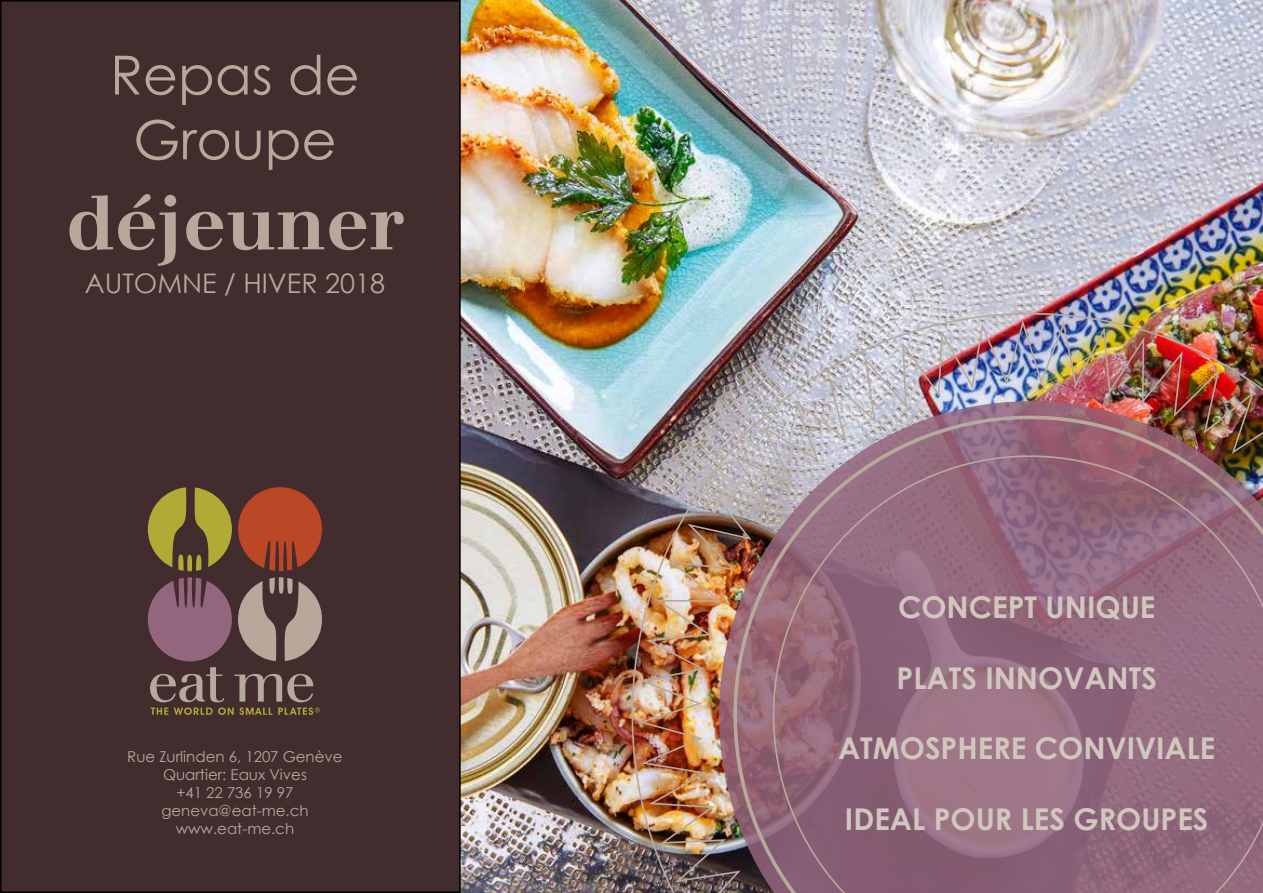
<style>
.page{position:relative;width:1263px;height:893px;background:#fff}
.page>*{position:absolute;margin:0;border:0;box-sizing:border-box;transform-origin:0 0}
.t1{font:700 75px "Justus";color:#b8a89c}
.t2{font:54px/64.8px "Century Gothic";color:#b8a89c;text-align:center}
.t3{font:700 30px "Century Gothic";color:#d1c7be}
.t4{font:27px "Century Gothic";color:#b8a89c}
.t5{font:15px/18px "Century Gothic";color:#b5a89c;text-align:center}
</style>
<div class="page">
<img style="left:461px;top:0;width:802px;height:892px">
<div style="left:1px;top:1px;width:459px;height:891px;background:#432c2e"></div>
<svg style="left:150px;top:667px;width:170px;height:48px"></svg>
<svg style="left:238px;top:487px;width:84px;height:84px"></svg>
<svg style="left:148px;top:487px;width:84px;height:84px"></svg>
<svg style="left:238px;top:577px;width:84px;height:84px"></svg>
<svg style="left:148px;top:577px;width:84px;height:84px"></svg>
<img style="left:589px;top:270px;width:674px;height:623px">
<h2 class="t2" style="left:110px;top:42px;width:251px">Repas de<br>Groupe</h2>
<h1 class="t1" style="left:66px;top:177px;width:339px">déjeuner</h1>
<h3 class="t4" style="left:85px;top:267px;width:302px">AUTOMNE / HIVER 2018</h3>
<p class="t5" style="left:127px;top:747px;width:217px">Rue Zurlinden 6, 1207 Genève<br>Quartier: Eaux Vives<br>+41 22 736 19 97 geneva@eat-me.ch www.eat-me.ch</p>
<h3 class="t3" style="left:898px;top:588px;width:259px">CONCEPT UNIQUE</h3>
<h3 class="t3" style="left:896px;top:659px;width:262px">PLATS INNOVANTS</h3>
<h3 class="t3" style="left:838px;top:729px;width:379px">ATMOSPHERE CONVIVIALE</h3>
<h3 class="t3" style="left:845px;top:800px;width:365px">IDEAL POUR LES GROUPES</h3>
</div>
